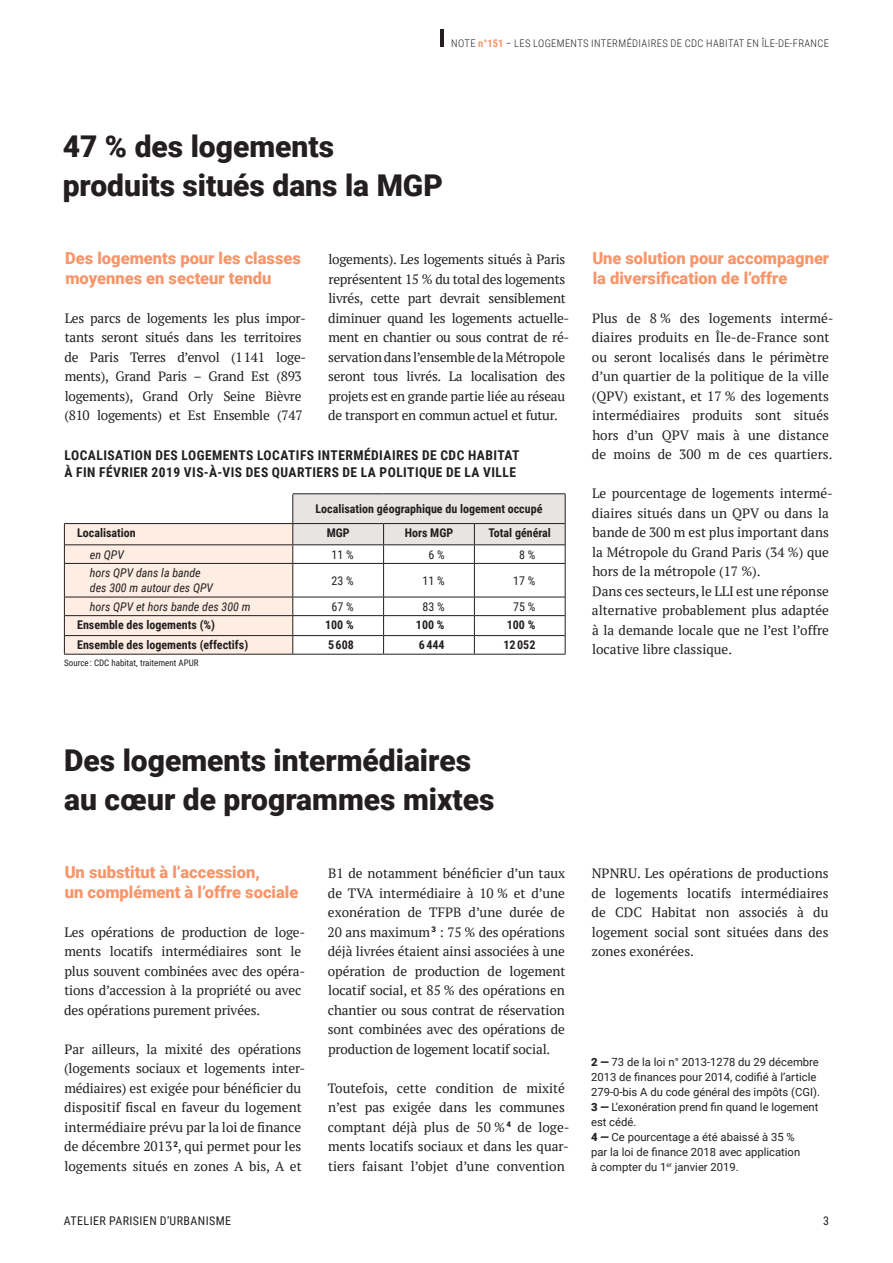
<style>
.page{position:relative;width:893px;height:1263px;background:#fff}
.page>*{position:absolute;margin:0;border:0;box-sizing:border-box;transform-origin:0 0}
.t1{font:900 30px/39px "Roboto";color:#231f20}
.t2{font:900 16.5px/19.5px "Roboto";color:#f7966b}
.t3{font:13.5px/19.5px "PT Serif";color:#231f20}
.t4{font:13.5px/19.5px "PT Serif";letter-spacing:-.02em;color:#231f20}
.t5{font:700 13.5px/16.5px "Roboto Condensed";letter-spacing:.035em;color:#231f20}
.t6{font:700 12px "Roboto Condensed";color:#231f20}
.t7{font:italic 12px/15px "Roboto Condensed";color:#231f20}
.t8{font:12px "Roboto Condensed";letter-spacing:.035em;color:#231f20}
.t9{font:11.25px/15px "Roboto";color:#231f20}
.t10{font:300 10.5px "Roboto Condensed";letter-spacing:.035em;color:#231f20}
.t11{font:9px "Roboto Condensed";color:#231f20}
.s1{font-weight:700;color:#f7966b}
.s2{font-weight:900}
</style>
<div class="page">
<hr style="left:441px;top:30px;width:3px;height:17px;background:#231f20">
<hr style="left:293px;top:493px;width:91px;height:1px;background:#231f20">
<hr style="left:384px;top:493px;width:90px;height:1px;background:#231f20">
<hr style="left:474px;top:493px;width:91px;height:1px;background:#231f20">
<hr style="left:64px;top:654px;width:229px;height:1px;background:#231f20">
<hr style="left:293px;top:654px;width:91px;height:1px;background:#231f20">
<hr style="left:384px;top:654px;width:90px;height:1px;background:#231f20">
<hr style="left:474px;top:654px;width:91px;height:1px;background:#231f20">
<svg style="left:64px;top:494px;width:502px;height:160px"></svg>
<p class="t10" style="left:451px;top:36px;width:379px">NOTE <span class="s1">n°151</span> – LES LOGEMENTS INTERMÉDIAIRES DE CDC HABITAT EN ÎLE-DE-FRANCE</p>
<h1 class="t1" style="left:63px;top:126px;width:382px">47 % des logements produits situés dans la MGP</h1>
<p class="t2" style="left:65px;top:248px;width:237px">Des logements pour les classes moyennes en secteur tendu</p>
<p class="t4" style="left:64px;top:308px;width:243px">Les parcs de logements les plus impor&shy;tants seront situés dans les territoires de Paris Terres d’envol (1141 loge&shy;ments), Grand Paris – Grand Est (893 logements), Grand Orly Seine Bièvre (810 logements) et Est Ensemble (747</p>
<p class="t4" style="left:328px;top:249px;width:243px">logements). Les logements situés à Paris représentent 15 % du total des logements livrés, cette part devrait sensiblement diminuer quand les logements actuelle&shy;ment en chantier ou sous contrat de ré&shy;servation dans l’ensemble de la Métropole seront tous livrés. La localisation des projets est en grande partie liée au réseau de transport en commun actuel et futur.</p>
<p class="t2" style="left:592px;top:248px;width:238px">Une solution pour accompagner la diversification de l’offre</p>
<p class="t3" style="left:592px;top:308px;width:243px">Plus de 8 % des logements intermé&shy;diaires produits en Île-de-France sont ou seront localisés dans le périmètre d’un quartier de la politique de la ville (QPV) existant, et 17 % des logements intermédiaires produits sont situés hors d’un QPV mais à une distance de moins de 300 m de ces quartiers.</p>
<p class="t3" style="left:592px;top:483px;width:243px">Le pourcentage de logements intermé&shy;diaires situés dans un QPV ou dans la bande de 300 m est plus important dans la Métropole du Grand Paris (34 %) que hors de la métropole (17 %).<br>Dans ces secteurs, le LLI est une réponse alternative probablement plus adaptée à la demande locale que ne l’est l’offre locative libre classique.</p>
<p class="t5" style="left:65px;top:447px;width:456px">LOCALISATION DES LOGEMENTS LOCATIFS INTERMÉDIAIRES DE CDC HABITAT<br>À FIN FÉVRIER 2019 VIS-À-VIS DES QUARTIERS DE LA POLITIQUE DE LA VILLE</p>
<p class="t6" style="left:316px;top:500px;width:228px">Localisation géographique du logement occupé</p>
<p class="t6" style="left:77px;top:525px;width:60px">Localisation</p>
<p class="t6" style="left:327px;top:525px;width:24px">MGP</p>
<p class="t6" style="left:405px;top:525px;width:50px">Hors MGP</p>
<p class="t6" style="left:489px;top:525px;width:64px">Total général</p>
<p class="t7" style="left:90px;top:546px;width:36px">en QPV</p>
<p class="t8" style="left:332px;top:546px;width:24px">11 %</p>
<p class="t8" style="left:428px;top:546px;width:18px">6%</p>
<p class="t8" style="left:519px;top:546px;width:18px">8%</p>
<p class="t7" style="left:90px;top:565px;width:125px">hors QPV dans la bande des 300 m autour des QPV</p>
<p class="t8" style="left:332px;top:572px;width:24px">23 %</p>
<p class="t8" style="left:422px;top:572px;width:24px">11 %</p>
<p class="t8" style="left:513px;top:572px;width:24px">17 %</p>
<p class="t7" style="left:90px;top:599px;width:162px">hors QPV et hors bande des 300 m</p>
<p class="t8" style="left:332px;top:598px;width:24px">67 %</p>
<p class="t8" style="left:422px;top:598px;width:24px">83 %</p>
<p class="t8" style="left:513px;top:598px;width:24px">75 %</p>
<p class="t6" style="left:77px;top:617px;width:139px">Ensemble des logements (%)</p>
<p class="t6" style="left:325px;top:617px;width:30px">100 %</p>
<p class="t6" style="left:416px;top:617px;width:30px">100 %</p>
<p class="t6" style="left:507px;top:617px;width:30px">100 %</p>
<p class="t6" style="left:77px;top:637px;width:173px">Ensemble des logements (effectifs)</p>
<p class="t6" style="left:328px;top:637px;width:27px">5 608</p>
<p class="t6" style="left:419px;top:637px;width:27px">6 444</p>
<p class="t6" style="left:504px;top:637px;width:33px">12 052</p>
<p class="t11" style="left:64px;top:656px;width:136px">Source : CDC habitat, traitement APUR</p>
<h1 class="t1" style="left:64px;top:740px;width:432px">Des logements intermédiaires au cœur de programmes mixtes</h1>
<p class="t2" style="left:65px;top:862px;width:235px">Un substitut à l’accession,<br>un complément à l’offre sociale</p>
<p class="t3" style="left:64px;top:922px;width:243px">Les opérations de production de loge&shy;ments locatifs intermédiaires sont le plus souvent combinées avec des opéra&shy;tions d’accession à la propriété ou avec des opérations purement privées.</p>
<p class="t3" style="left:64px;top:1039px;width:243px">Par ailleurs, la mixité des opérations (logements sociaux et logements inter&shy;médiaires) est exigée pour bénéficier du dispositif fiscal en faveur du logement intermédiaire prévu par la loi de finance de décembre 2013 <sup>2</sup>, qui permet pour les logements situés en zones A bis, A et</p>
<p class="t8" style="left:64px;top:1212px;width:169px">ATELIER PARISIEN D’URBANISME</p>
<p class="t3" style="left:328px;top:864px;width:239px;text-align:justify">B1 de notamment bénéficier d’un taux de TVA intermédiaire à 10 % et d’une exonération de TFPB d’une durée de 20 ans maximum<sup>3</sup> : 75 % des opérations déjà livrées étaient ainsi associées à une opération de production de logement locatif social, et 85 % des opérations en chantier ou sous contrat de réservation sont combinées avec des opérations de production de logement locatif social.</p>
<p class="t3" style="left:328px;top:1078px;width:243px">Toutefois, cette condition de mixité n’est pas exigée dans les communes comptant déjà plus de 50 % <sup>4</sup> de loge&shy;ments locatifs sociaux et dans les quar&shy;tiers faisant l’objet d’une convention</p>
<p class="t3" style="left:591px;top:864px;width:239px;text-align:justify">NPNRU. Les opérations de productions de logements locatifs intermédiaires de CDC Habitat non associés à du logement social sont situées dans des zones exonérées.</p>
<p class="t9" style="left:591px;top:1054px;width:230px"><span class="s2">2 —</span> 73 de la loi n° 2013-1278 du 29 décembre 2013 de finances pour 2014, codifié à l’article 279-0-bis A du code général des impôts (CGI).<br><span class="s2">3 —</span> L’exonération prend fin quand le logement est cédé.<br><span class="s2">4 —</span> Ce pourcentage a été abaissé à 35 %<br>par la loi de finance 2018 avec application<br>à compter du 1<sup>er</sup> janvier 2019.</p>
<p class="t8" style="left:823px;top:1212px;width:7px">3</p>
</div>
